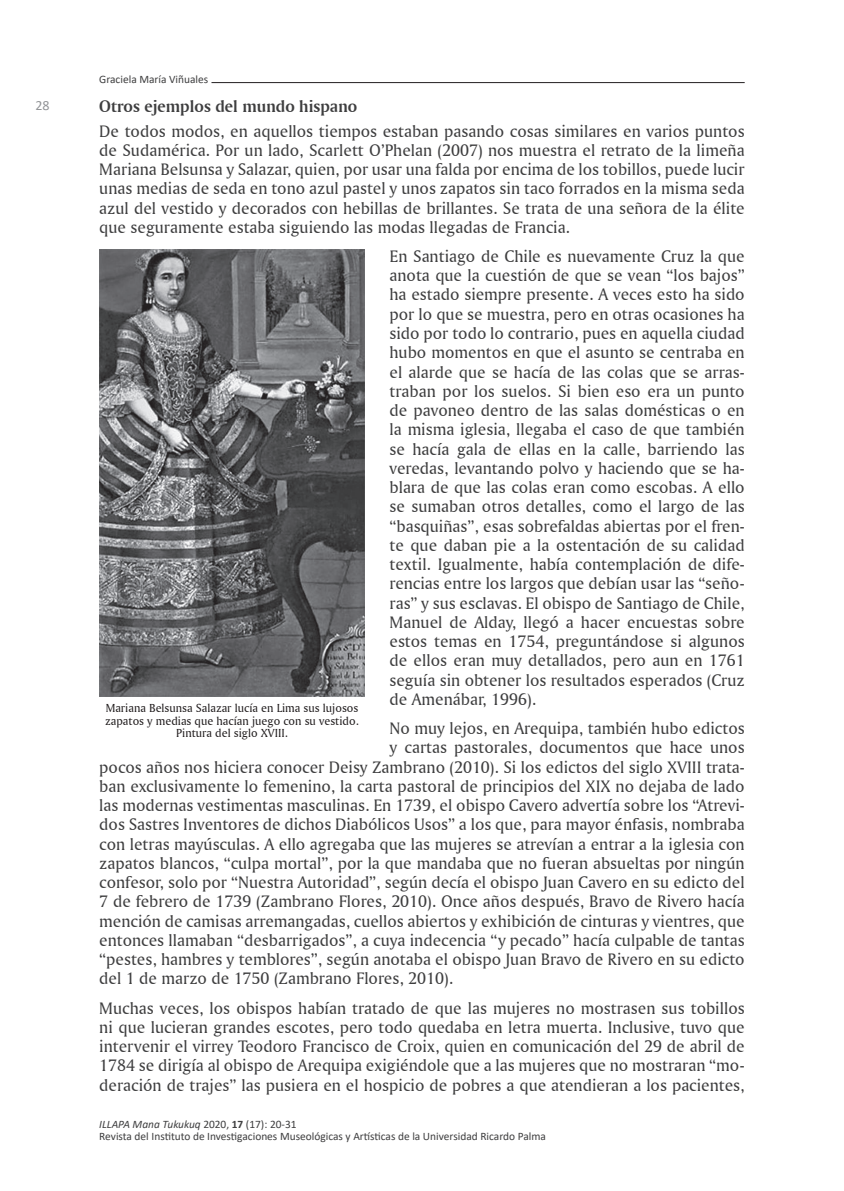
<style>
.page{position:relative;width:844px;height:1191px;background:#fff}
.page>*{position:absolute;margin:0;border:0;box-sizing:border-box;transform-origin:0 0}
.t1{font:17.5px/19.2px "Amerigo BT Roman A";color:#3e3e3f;text-align:justify}
.t2{font:17.5px "Amerigo BT Bold A";color:#3e3e3f}
.t3{font:14px "Calibri";color:#939598}
.t4{font:12.25px/12.2px "Amerigo BT Roman A";color:#231f20;text-align:center}
.t5{font:11.38px/11.4px "Calibri";color:#3e3e3f}
.s1{font-style:italic}
.s2{font-weight:700}
</style>
<div class="page">
<hr style="left:211px;top:82px;width:533px;height:1px;background:#231f20">
<img style="left:99px;top:250px;width:265px;height:446px">
<p class="t3" style="left:35px;top:95px;width:16px">28</p>
<p class="t5" style="left:99px;top:73px;width:110px">Graciela María Viñuales</p>
<p class="t2" style="left:99px;top:96px;width:259px">Otros ejemplos del mundo hispano</p>
<p class="t1" style="left:99px;top:121px;width:646px">De todos modos, en aquellos tiempos estaban pasando cosas similares en varios puntos de Sudamérica. Por un lado, Scarlett O’Phelan (2007) nos muestra el retrato de la limeña Mariana Belsunsa y Salazar, quien, por usar una falda por encima de los tobillos, puede lucir unas medias de seda en tono azul pastel y unos zapatos sin taco forrados en la misma seda azul del vestido y decorados con hebillas de brillantes. Se trata de una señora de la élite que seguramente estaba siguiendo las modas llegadas de Francia.</p>
<p class="t1" style="left:389px;top:246px;width:356px">En Santiago de Chile es nuevamente Cruz la que anota que la cuestión de que se vean “los bajos” ha estado siempre presente. A veces esto ha sido por lo que se muestra, pero en otras ocasiones ha sido por todo lo contrario, pues en aquella ciudad hubo momentos en que el asunto se centraba en el alarde que se hacía de las colas que se arras&shy;traban por los suelos. Si bien eso era un punto de pavoneo dentro de las salas domésticas o en la misma iglesia, llegaba el caso de que también se hacía gala de ellas en la calle, barriendo las veredas, levantando polvo y haciendo que se ha&shy;blara de que las colas eran como escobas. A ello se sumaban otros detalles, como el largo de las “basquiñas”, esas sobrefaldas abiertas por el fren&shy;te que daban pie a la ostentación de su calidad textil. Igualmente, había contemplación de dife&shy;rencias entre los largos que debían usar las “seño&shy;ras” y sus esclavas. El obispo de Santiago de Chile, Manuel de Alday, llegó a hacer encuestas sobre estos temas en 1754, preguntándose si algunos de ellos eran muy detallados, pero aun en 1761 seguía sin obtener los resultados esperados (Cruz de Amenábar, 1996).</p>
<p class="t1" style="left:389px;top:718px;width:356px">No muy lejos, en Arequipa, también hubo edictos</p>
<p class="t1" style="left:389px;top:737px;width:356px">y cartas pastorales, documentos que hace unos</p>
<p class="t1" style="left:99px;top:757px;width:646px">pocos años nos hiciera conocer Deisy Zambrano (2010). Si los edictos del siglo XVIII trata-</p>
<p class="t1" style="left:99px;top:776px;width:646px">ban exclusivamente lo femenino, la carta pastoral de principios del XIX no dejaba de lado</p>
<p class="t1" style="left:99px;top:795px;width:646px">las modernas vestimentas masculinas. En 1739, el obispo Cavero advertía sobre los “Atrevi-</p>
<p class="t1" style="left:99px;top:814px;width:646px">dos Sastres Inventores de dichos Diabólicos Usos” a los que, para mayor énfasis, nombraba</p>
<p class="t1" style="left:99px;top:834px;width:646px">con letras mayúsculas. A ello agregaba que las mujeres se atrevían a entrar a la iglesia con</p>
<p class="t1" style="left:99px;top:853px;width:646px">zapatos blancos, “culpa mortal”, por la que mandaba que no fueran absueltas por ningún</p>
<p class="t1" style="left:99px;top:872px;width:646px">confesor, solo por “Nuestra Autoridad”, según decía el obispo Juan Cavero en su edicto del</p>
<p class="t1" style="left:99px;top:891px;width:646px">7 de febrero de 1739 (Zambrano Flores, 2010). Once años después, Bravo de Rivero hacía</p>
<p class="t1" style="left:99px;top:911px;width:646px">mención de camisas arremangadas, cuellos abiertos y exhibición de cinturas y vientres, que</p>
<p class="t1" style="left:99px;top:930px;width:646px">entonces llamaban “desbarrigados”, a cuya indecencia “y pecado” hacía culpable de tantas</p>
<p class="t1" style="left:99px;top:949px;width:646px">“pestes, hambres y temblores”, según anotaba el obispo Juan Bravo de Rivero en su edicto</p>
<p class="t1" style="left:99px;top:968px;width:355px">del 1 de marzo de 1750 (Zambrano Flores, 2010).</p>
<p class="t1" style="left:99px;top:997px;width:646px">Muchas veces, los obispos habían tratado de que las mujeres no mostrasen sus tobillos ni que lucieran grandes escotes, pero todo quedaba en letra muerta. Inclusive, tuvo que intervenir el virrey Teodoro Francisco de Croix, quien en comunicación del 29 de abril de 1784 se dirigía al obispo de Arequipa exigiéndole que a las mujeres que no mostraran “mo&shy;deración de trajes” las pusiera en el hospicio de pobres a que atendieran a los pacientes,</p>
<p class="t4" style="left:105px;top:702px;width:255px">Mariana Belsunsa Salazar lucía en Lima sus lujosos zapatos y medias que hacían juego con su vestido.<br>Pintura del siglo XVIII.</p>
<p class="t5" style="left:99px;top:1118px;width:448px"><span class="s1">ILLAPA Mana Tukukuq</span> 2020, <span class="s2">17</span> (17): 20-31<br>Revista del Instituto de Investigaciones Museológicas y Artísticas de la Universidad Ricardo Palma</p>
</div>
